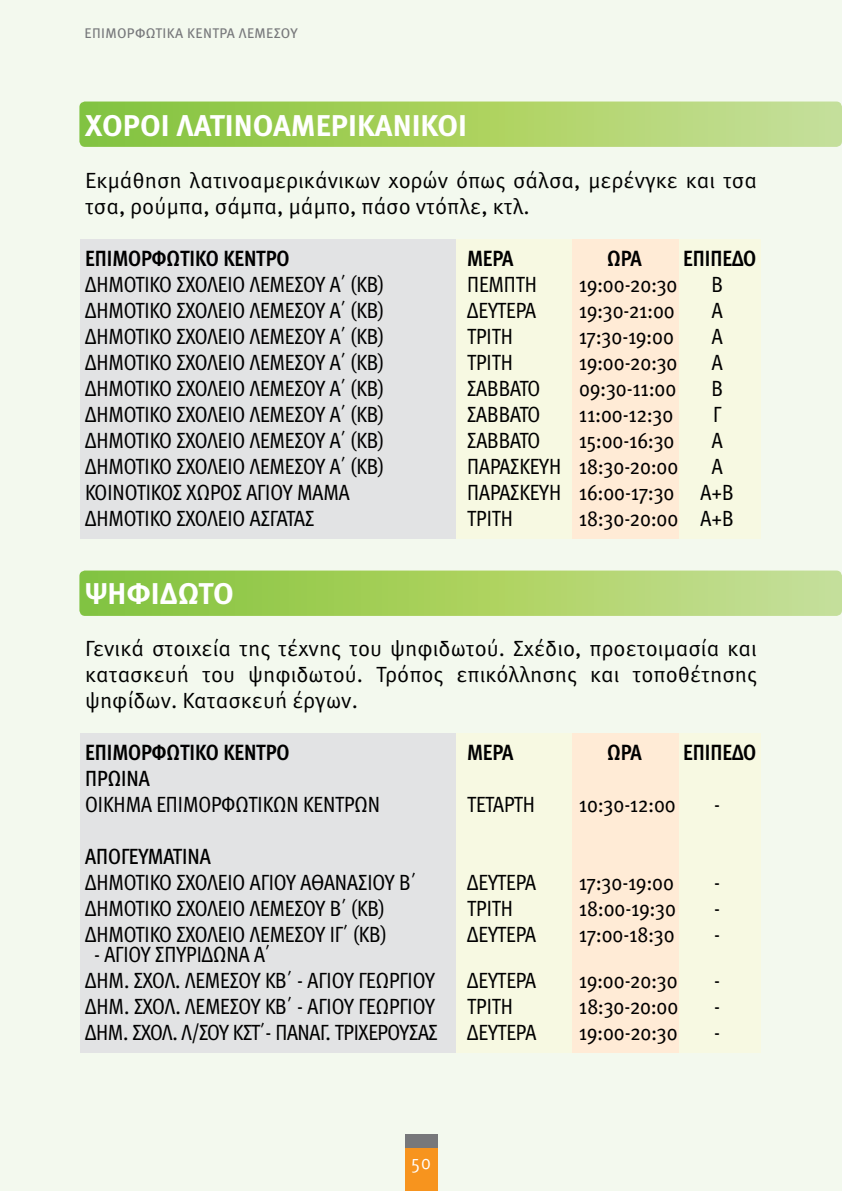
<style>
.page{position:relative;width:842px;height:1191px;background:#f3f9ee}
.page>*{position:absolute;margin:0;border:0;box-sizing:border-box;transform-origin:0 0}
.t1{font:700 30px "Meta Pro";color:#fff}
.t2{font:22px/26px "Meta Cond Pro";color:#000}
.t3{font:22px/26px "Meta Pro";color:#000}
.t4{font:700 22px "Meta Cond Pro";color:#000}
.t5{font:500 22px "Meta Cond Pro";color:#000}
.t6{font:20px "Meta Cond Pro";color:#fff}
.t7{font:14px "Meta Pro";letter-spacing:.025em;color:#77787b}
</style>
<div class="page">
<div style="left:405px;top:1140px;width:32px;height:51px;background:#f7941e"></div>
<div style="left:405px;top:1134px;width:32px;height:14px;background:#77787b"></div>
<svg style="left:79px;top:570px;width:762px;height:46px;background:#a8d167"></svg>
<svg style="left:79px;top:101px;width:762px;height:46px;background:#a8d167"></svg>
<div style="left:456px;top:733px;width:116px;height:319px;background:#f7f9e2"></div>
<div style="left:81px;top:733px;width:375px;height:319px;background:#e2e3e4"></div>
<div style="left:679px;top:733px;width:82px;height:319px;background:#f7f9e2"></div>
<div style="left:572px;top:733px;width:107px;height:319px;background:#ffebd6"></div>
<div style="left:456px;top:240px;width:116px;height:299px;background:#f7f9e2"></div>
<div style="left:81px;top:240px;width:375px;height:299px;background:#e2e3e4"></div>
<div style="left:679px;top:240px;width:82px;height:299px;background:#f7f9e2"></div>
<div style="left:572px;top:240px;width:107px;height:299px;background:#ffebd6"></div>
<hr style="left:841px;top:0;width:1px;height:1191px;background:#80c342">
<p class="t7" style="left:85px;top:24px;width:215px">ΕΠΙΜΟΡΦΩΤΙΚΑ ΚΕΝΤΡΑ ΛΕΜΕΣΟΥ</p>
<h1 class="t1" style="left:85px;top:107px;width:384px">ΧΟΡΟΙ ΛΑΤΙΝΟΑΜΕΡΙΚΑΝΙΚΟΙ</h1>
<p class="t3" style="left:85px;top:168px;width:673px">Εκμάθηση λατινοαμερικάνικων χορών όπως σάλσα, μερένγκε και τσα τσα, ρούμπα, σάμπα, μάμπο, πάσο ντόπλε, κτλ.</p>
<p class="t4" style="left:85px;top:244px;width:206px">ΕΠΙΜΟΡΦΩΤΙΚΟ ΚΕΝΤΡΟ</p>
<p class="t4" style="left:467px;top:244px;width:48px">ΜΕΡΑ</p>
<p class="t4" style="left:607px;top:244px;width:36px">ΩΡΑ</p>
<p class="t4" style="left:683px;top:244px;width:75px">ΕΠΙΠΕΔΟ</p>
<p class="t2" style="left:85px;top:272px;width:300px">ΔΗΜΟΤΙΚΟ ΣΧΟΛΕΙΟ ΛΕΜΕΣΟΥ Α΄ (ΚΒ)</p>
<p class="t2" style="left:467px;top:272px;width:71px">ΠΕΜΠΤΗ</p>
<p class="t2" style="left:579px;top:272px;width:100px">19:00-20:30</p>
<p class="t2" style="left:711px;top:272px;width:13px">Β</p>
<p class="t2" style="left:85px;top:298px;width:300px">ΔΗΜΟΤΙΚΟ ΣΧΟΛΕΙΟ ΛΕΜΕΣΟΥ Α΄ (ΚΒ)</p>
<p class="t2" style="left:467px;top:298px;width:70px">ΔΕΥΤΕΡΑ</p>
<p class="t2" style="left:579px;top:298px;width:97px">19:30-21:00</p>
<p class="t2" style="left:712px;top:298px;width:12px">Α</p>
<p class="t2" style="left:85px;top:324px;width:300px">ΔΗΜΟΤΙΚΟ ΣΧΟΛΕΙΟ ΛΕΜΕΣΟΥ Α΄ (ΚΒ)</p>
<p class="t2" style="left:467px;top:324px;width:47px">ΤΡΙΤΗ</p>
<p class="t2" style="left:579px;top:324px;width:96px">17:30-19:00</p>
<p class="t2" style="left:712px;top:324px;width:12px">Α</p>
<p class="t2" style="left:85px;top:350px;width:300px">ΔΗΜΟΤΙΚΟ ΣΧΟΛΕΙΟ ΛΕΜΕΣΟΥ Α΄ (ΚΒ)</p>
<p class="t2" style="left:467px;top:350px;width:47px">ΤΡΙΤΗ</p>
<p class="t2" style="left:579px;top:350px;width:100px">19:00-20:30</p>
<p class="t2" style="left:712px;top:350px;width:12px">Α</p>
<p class="t2" style="left:85px;top:376px;width:300px">ΔΗΜΟΤΙΚΟ ΣΧΟΛΕΙΟ ΛΕΜΕΣΟΥ Α΄ (ΚΒ)</p>
<p class="t2" style="left:467px;top:376px;width:75px">ΣΑΒΒΑΤΟ</p>
<p class="t2" style="left:579px;top:376px;width:99px">09:30-11:00</p>
<p class="t2" style="left:711px;top:376px;width:13px">Β</p>
<p class="t2" style="left:85px;top:402px;width:300px">ΔΗΜΟΤΙΚΟ ΣΧΟΛΕΙΟ ΛΕΜΕΣΟΥ Α΄ (ΚΒ)</p>
<p class="t2" style="left:467px;top:402px;width:75px">ΣΑΒΒΑΤΟ</p>
<p class="t2" style="left:579px;top:402px;width:96px">11:00-12:30</p>
<p class="t2" style="left:713px;top:402px;width:10px">Γ</p>
<p class="t2" style="left:85px;top:428px;width:300px">ΔΗΜΟΤΙΚΟ ΣΧΟΛΕΙΟ ΛΕΜΕΣΟΥ Α΄ (ΚΒ)</p>
<p class="t2" style="left:467px;top:428px;width:75px">ΣΑΒΒΑΤΟ</p>
<p class="t2" style="left:579px;top:428px;width:97px">15:00-16:30</p>
<p class="t2" style="left:712px;top:428px;width:12px">Α</p>
<p class="t2" style="left:85px;top:454px;width:300px">ΔΗΜΟΤΙΚΟ ΣΧΟΛΕΙΟ ΛΕΜΕΣΟΥ Α΄ (ΚΒ)</p>
<p class="t2" style="left:467px;top:454px;width:213px">ΠΑΡΑΣΚΕΥΗ 18:30-20:00</p>
<p class="t2" style="left:712px;top:454px;width:12px">Α</p>
<p class="t2" style="left:85px;top:480px;width:266px">ΚΟΙΝΟΤΙΚΟΣ ΧΩΡΟΣ ΑΓΙΟΥ ΜΑΜΑ</p>
<p class="t2" style="left:467px;top:480px;width:268px">ΠΑΡΑΣΚΕΥΗ 16:00-17:30 Α+Β</p>
<p class="t2" style="left:85px;top:506px;width:231px">ΔΗΜΟΤΙΚΟ ΣΧΟΛΕΙΟ ΑΣΓΑΤΑΣ</p>
<p class="t2" style="left:467px;top:506px;width:47px">ΤΡΙΤΗ</p>
<p class="t2" style="left:579px;top:506px;width:156px">18:30-20:00 Α+Β</p>
<h1 class="t1" style="left:85px;top:575px;width:150px">ΨΗΦΙΔΩΤΟ</h1>
<p class="t3" style="left:85px;top:636px;width:673px;text-align:justify">Γενικά στοιχεία της τέχνης του ψηφιδωτού. Σχέδιο, προετοιμασία και κατασκευή του ψηφιδωτού. Τρόπος επικόλλησης και τοποθέτησης ψηφίδων. Κατασκευή έργων.</p>
<p class="t4" style="left:85px;top:738px;width:206px">ΕΠΙΜΟΡΦΩΤΙΚΟ ΚΕΝΤΡΟ</p>
<p class="t4" style="left:467px;top:738px;width:48px">ΜΕΡΑ</p>
<p class="t4" style="left:607px;top:738px;width:36px">ΩΡΑ</p>
<p class="t4" style="left:683px;top:738px;width:75px">ΕΠΙΠΕΔΟ</p>
<p class="t5" style="left:85px;top:764px;width:66px">ΠΡΩΙΝΑ</p>
<p class="t2" style="left:85px;top:792px;width:297px">ΟΙΚΗΜΑ ΕΠΙΜΟΡΦΩΤΙΚΩΝ ΚΕΝΤΡΩΝ</p>
<p class="t2" style="left:467px;top:792px;width:69px">ΤΕΤΑΡΤΗ</p>
<p class="t2" style="left:579px;top:792px;width:98px">10:30-12:00</p>
<p class="t2" style="left:714px;top:792px;width:7px">-</p>
<p class="t5" style="left:85px;top:842px;width:127px">ΑΠΟΓΕΥΜΑΤΙΝΑ</p>
<p class="t2" style="left:85px;top:870px;width:333px">ΔΗΜΟΤΙΚΟ ΣΧΟΛΕΙΟ ΑΓΙΟΥ ΑΘΑΝΑΣΙΟΥ Β΄</p>
<p class="t2" style="left:467px;top:870px;width:70px">ΔΕΥΤΕΡΑ</p>
<p class="t2" style="left:579px;top:870px;width:96px">17:30-19:00</p>
<p class="t2" style="left:714px;top:870px;width:7px">-</p>
<p class="t2" style="left:85px;top:896px;width:301px">ΔΗΜΟΤΙΚΟ ΣΧΟΛΕΙΟ ΛΕΜΕΣΟΥ Β΄ (ΚΒ)</p>
<p class="t2" style="left:467px;top:896px;width:47px">ΤΡΙΤΗ</p>
<p class="t2" style="left:579px;top:896px;width:98px">18:00-19:30</p>
<p class="t2" style="left:714px;top:896px;width:7px">-</p>
<p class="t2" style="left:85px;top:922px;width:303px">ΔΗΜΟΤΙΚΟ ΣΧΟΛΕΙΟ ΛΕΜΕΣΟΥ ΙΓ΄ (ΚΒ)</p>
<p class="t2" style="left:467px;top:922px;width:70px">ΔΕΥΤΕΡΑ</p>
<p class="t2" style="left:579px;top:922px;width:97px">17:00-18:30</p>
<p class="t2" style="left:714px;top:922px;width:7px">-</p>
<p class="t2" style="left:85px;top:942px;width:351px;text-indent:9px">- ΑΓΙΟΥ ΣΠΥΡΙΔΩΝΑ Α΄<br>ΔΗΜ. ΣΧΟΛ. ΛΕΜΕΣΟΥ ΚΒ΄ - ΑΓΙΟΥ ΓΕΩΡΓΙΟΥ</p>
<p class="t2" style="left:467px;top:968px;width:70px">ΔΕΥΤΕΡΑ</p>
<p class="t2" style="left:579px;top:968px;width:100px">19:00-20:30</p>
<p class="t2" style="left:714px;top:968px;width:7px">-</p>
<p class="t2" style="left:85px;top:994px;width:351px">ΔΗΜ. ΣΧΟΛ. ΛΕΜΕΣΟΥ ΚΒ΄ - ΑΓΙΟΥ ΓΕΩΡΓΙΟΥ</p>
<p class="t2" style="left:467px;top:994px;width:47px">ΤΡΙΤΗ</p>
<p class="t2" style="left:579px;top:994px;width:101px">18:30-20:00</p>
<p class="t2" style="left:714px;top:994px;width:7px">-</p>
<p class="t2" style="left:85px;top:1020px;width:354px">ΔΗΜ. ΣΧΟΛ. Λ/ΣΟΥ ΚΣΤ΄- ΠΑΝΑΓ. ΤΡΙΧΕΡΟΥΣΑΣ</p>
<p class="t2" style="left:467px;top:1020px;width:70px">ΔΕΥΤΕΡΑ</p>
<p class="t2" style="left:579px;top:1020px;width:100px">19:00-20:30</p>
<p class="t2" style="left:714px;top:1020px;width:7px">-</p>
<p class="t6" style="left:411px;top:1148px;width:21px">50</p>
</div>
